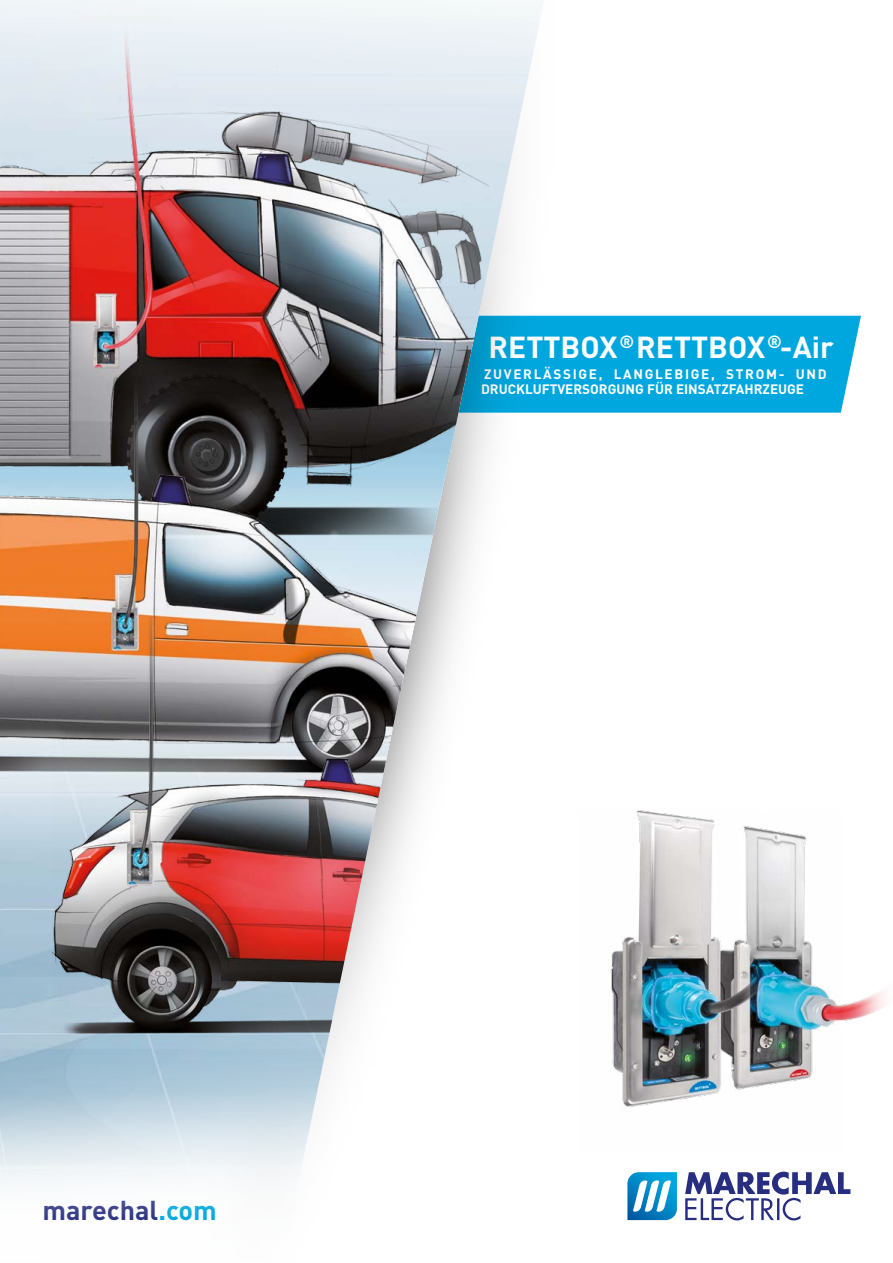
<style>
.page{position:relative;width:893px;height:1263px;background:#fff}
.page>*{position:absolute;margin:0;border:0;box-sizing:border-box;transform-origin:0 0}
.t1{font:700 30px "DIN";color:#fff}
.t2{font:700 27px "DIN";color:#272e80}
.t3{font:700 13.5px/15px "DIN";color:#fff}
.s1{color:#00a7de}
</style>
<div class="page">
<svg style="left:736px;top:1171px;width:114px;height:49px"></svg>
<svg style="left:736px;top:316px;width:125px;height:97px;background:#15aee0"></svg>
<img style="left:549px;top:315px;width:187px;height:906px">
<img style="left:579px;top:810px;width:306px;height:343px">
<img style="left:0;top:0;width:545px;height:1184px">
<img style="left:0;top:16px;width:528px;height:520px">
<img style="left:0;top:374px;width:482px;height:412px">
<img style="left:53px;top:617px;width:404px;height:416px">
<h1 class="t1" style="left:489px;top:327px;width:347px">RETTBOX<sup>®</sup> RETTBOX<sup>®</sup>-Air</h1>
<p class="t3" style="left:481px;top:366px;width:347px">ZUVERLÄSSIGE, LANGLEBIGE, STROM- UND<br>DRUCKLUFTVERSORGUNG FÜR EINSATZFAHRZEUGE</p>
<h2 class="t2" style="left:43px;top:1193px;width:176px">marechal<span class="s1">.com</span></h2>
</div>
